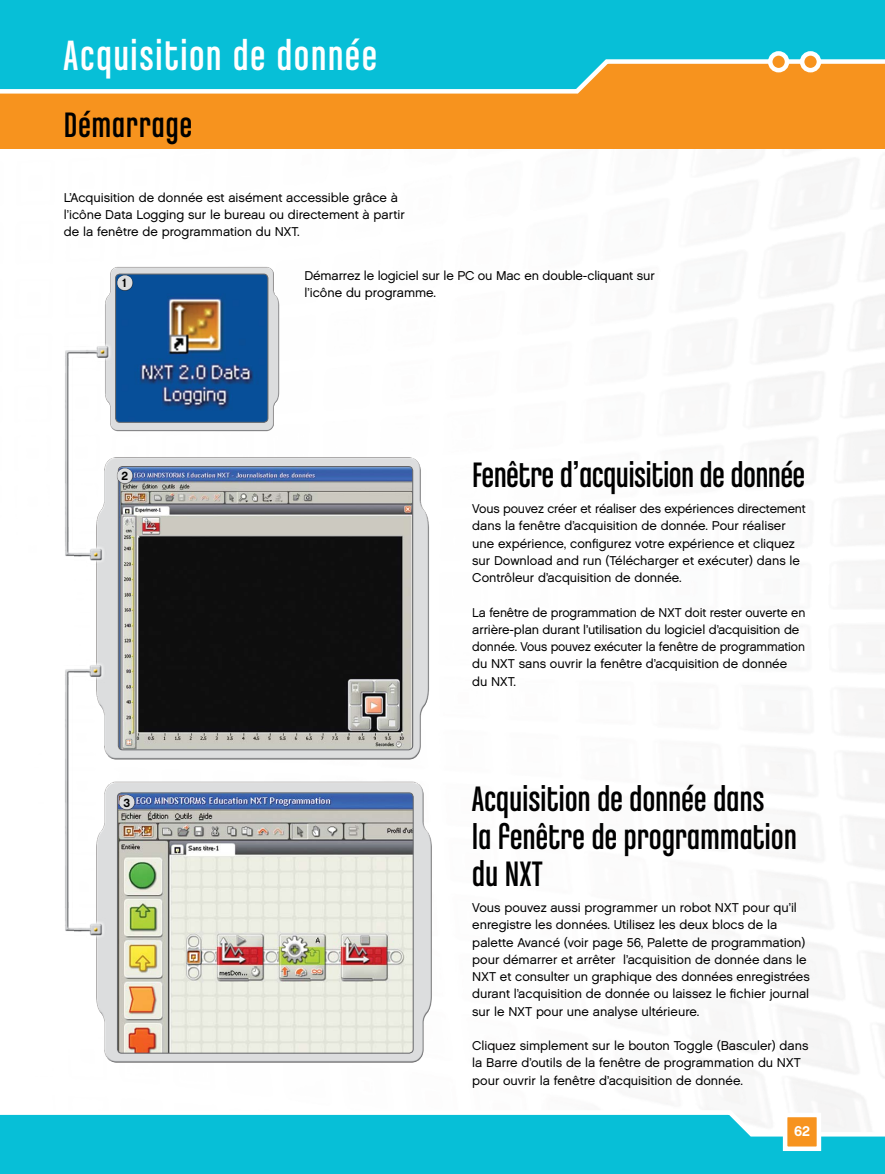
<style>
.page{position:relative;width:885px;height:1174px;background:#fff}
.page>*{position:absolute;margin:0;border:0;box-sizing:border-box;transform-origin:0 0}
.t1{font:45px "Chalet Comprime Cologne Eighty";letter-spacing:.045em;color:#fff}
.t2{font:37.5px/37.5px "Chalet Comprime Cologne Eighty";letter-spacing:.01em;color:#000}
.t3{font:37.5px "Chalet Comprime Cologne Eighty";letter-spacing:.03em;color:#000}
.t4{font:14.25px "Chalet New York Nineteen Sixty";color:#fff}
.t5{font:12.75px/17.2px "Chalet London Nineteen Sixty";color:#000}
.t6{font:12px "Chalet New York Nineteen Sixty";color:#000}
</style>
<div class="page">
<div style="left:0;top:0;width:884px;height:149px;background:#f7931e"></div>
<svg style="left:0;top:0;width:884px;height:94px;background:#2bbdc5"></svg>
<svg style="left:0;top:1106px;width:884px;height:68px"></svg>
<svg style="left:802px;top:53px;width:16px;height:17px"></svg>
<div style="left:799px;top:51px;width:22px;height:21px;border:4px solid #fff;border-radius:50%"></div>
<svg style="left:770px;top:53px;width:16px;height:17px"></svg>
<div style="left:767px;top:51px;width:22px;height:21px;border:4px solid #fff;border-radius:50%"></div>
<div style="left:785px;top:1115px;width:33px;height:33px;background:#f7931e"></div>
<div style="left:782px;top:1112px;width:39px;height:39px;border:4px solid #fff"></div>
<img style="left:96px;top:457px;width:334px;height:303px">
<img style="left:96px;top:781px;width:336px;height:282px">
<img style="left:104px;top:266px;width:176px;height:166px">
<img style="left:116px;top:274px;width:152px;height:148px">
<div style="left:115px;top:274px;width:153px;height:148px;border:1px solid #636467;border-radius:4px"></div>
<img style="left:85px;top:326px;width:44px;height:40px">
<img style="left:64px;top:346px;width:21px;height:13px">
<img style="left:64px;top:359px;width:9px;height:168px">
<img style="left:64px;top:527px;width:10px;height:30px">
<img style="left:74px;top:527px;width:44px;height:43px">
<img style="left:115px;top:272px;width:19px;height:21px">
<img style="left:85px;top:645px;width:33px;height:40px">
<img style="left:64px;top:665px;width:21px;height:13px">
<img style="left:64px;top:678px;width:9px;height:224px">
<img style="left:64px;top:902px;width:10px;height:30px">
<img style="left:74px;top:902px;width:43px;height:42px">
<img style="left:118px;top:466px;width:294px;height:284px">
<div style="left:118px;top:466px;width:295px;height:284px;border:1px solid #636467;border-radius:4px"></div>
<img style="left:117px;top:793px;width:296px;height:260px">
<div style="left:117px;top:792px;width:296px;height:261px;border:1px solid #636467;border-radius:4px"></div>
<img style="left:115px;top:465px;width:19px;height:21px">
<img style="left:117px;top:791px;width:19px;height:21px">
<h1 class="t1" style="left:64px;top:31px;width:314px">Acquisition de donnée</h1>
<h2 class="t3" style="left:64px;top:104px;width:130px">Démarrage</h2>
<p class="t5" style="left:64px;top:188px;width:342px">L’Acquisition de donnée est aisément accessible grâce à l’icône Data Logging sur le bureau ou directement à partir de la fenêtre de programmation du NXT.</p>
<p class="t5" style="left:304px;top:267px;width:352px">Démarrez le logiciel sur le PC ou Mac en double-cliquant sur l’icône du programme.</p>
<p class="t6" style="left:122px;top:275px;width:7px">1</p>
<p class="t6" style="left:121px;top:469px;width:8px">2</p>
<p class="t6" style="left:123px;top:795px;width:8px">3</p>
<h2 class="t2" style="left:472px;top:456px;width:334px">Fenêtre d’acquisition de donnée</h2>
<p class="t5" style="left:472px;top:500px;width:335px">Vous pouvez créer et réaliser des expériences directement dans la fenêtre d’acquisition de donnée. Pour réaliser une expérience, configurez votre expérience et cliquez sur Download and run (Télécharger et exécuter) dans le Contrôleur d’acquisition de donnée.</p>
<p class="t5" style="left:472px;top:603px;width:334px">La fenêtre de programmation de NXT doit rester ouverte en arrière-plan durant l’utilisation du logiciel d’acquisition de donnée. Vous pouvez exécuter la fenêtre de programmation du NXT sans ouvrir la fenêtre d’acquisition de donnée du NXT.</p>
<h2 class="t2" style="left:472px;top:780px;width:326px">Acquisition de donnée dans<br>la fenêtre de programmation du NXT</h2>
<p class="t5" style="left:472px;top:899px;width:339px">Vous pouvez aussi programmer un robot NXT pour qu’il enregistre les données. Utilisez les deux blocs de la palette Avancé (voir page 56, Palette de programmation) pour démarrer et arrêter l’acquisition de donnée dans le NXT et consulter un graphique des données enregistrées durant l’acquisition de donnée ou laissez le fichier journal sur le NXT pour une analyse ultérieure.</p>
<p class="t5" style="left:472px;top:1037px;width:338px">Cliquez simplement sur le bouton Toggle (Basculer) dans la Barre d’outils de la fenêtre de programmation du NXT pour ouvrir la fenêtre d’acquisition de donnée.</p>
<p class="t4" style="left:793px;top:1122px;width:18px">62</p>
</div>
